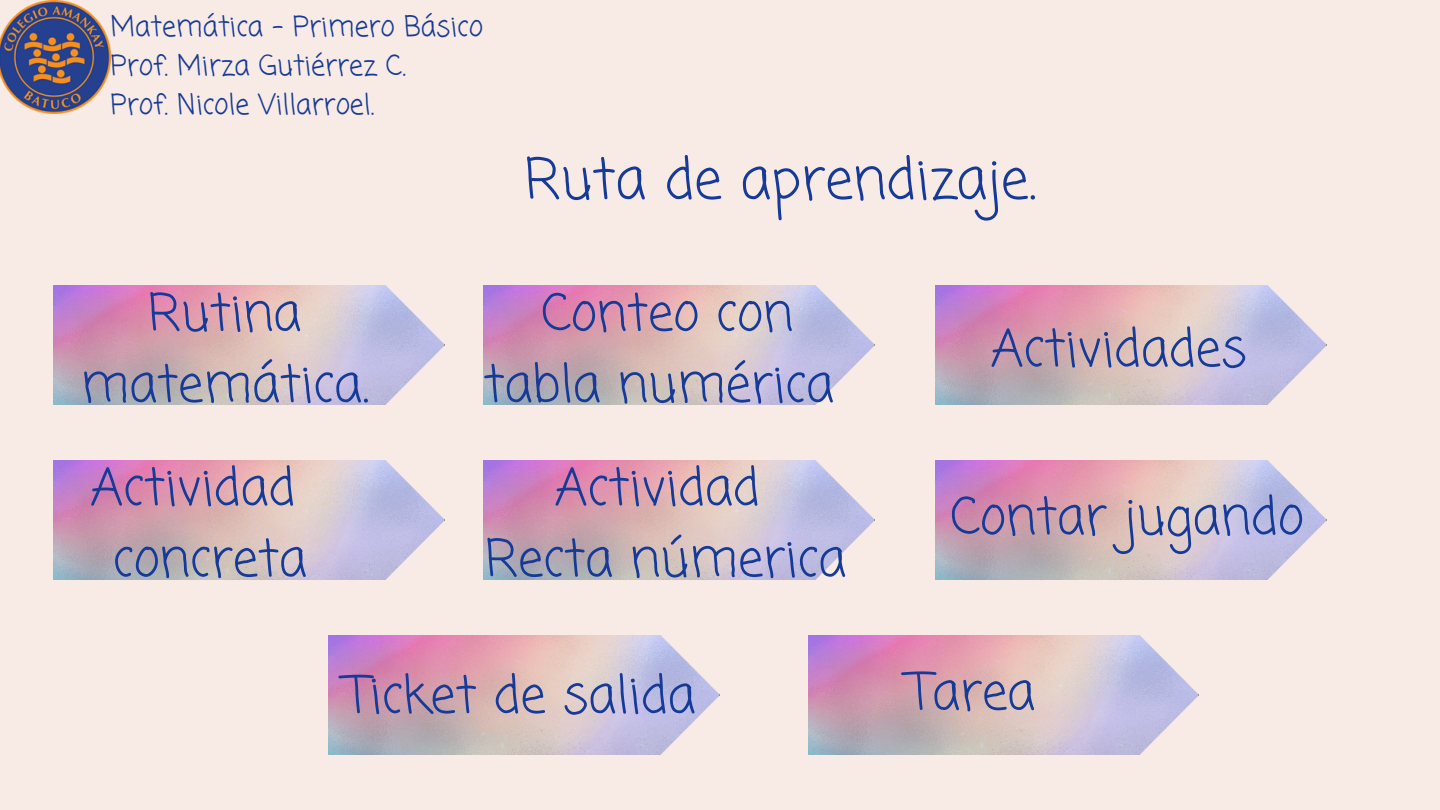
<style>
.page{position:relative;width:1440px;height:810px;background:#f8eae4}
.page>*{position:absolute;margin:0;border:0;box-sizing:border-box;transform-origin:0 0}
.t1{font:56px "Coming Soon";color:#153a97}
.t2{font:51px/71.2px "Coming Soon";color:#153a97;text-align:center}
.t3{font:28px "Coming Soon";color:#153a97}
</style>
<div class="page">
<img style="left:0;top:0;width:110px;height:113px">
<img style="left:54px;top:286px;width:391px;height:119px">
<img style="left:484px;top:286px;width:390px;height:119px">
<img style="left:936px;top:286px;width:390px;height:119px">
<img style="left:54px;top:460px;width:391px;height:119px">
<img style="left:484px;top:460px;width:390px;height:119px">
<img style="left:936px;top:460px;width:390px;height:119px">
<img style="left:329px;top:636px;width:391px;height:119px">
<img style="left:808px;top:636px;width:391px;height:119px">
<p class="t3" style="left:110px;top:7px;width:374px">Matemática - Primero Básico</p>
<p class="t3" style="left:110px;top:46px;width:297px">Prof. Mirza Gutiérrez C.</p>
<p class="t3" style="left:110px;top:85px;width:265px">Prof. Nicole Villarroel.</p>
<p class="t1" style="left:524px;top:141px;width:513px">Ruta de aprendizaje.</p>
<p class="t2" style="left:80px;top:281px;width:289px">Rutina matemática.</p>
<p class="t2" style="left:484px;top:281px;width:352px">Conteo con tabla numérica</p>
<p class="t2" style="left:90px;top:455px;width:207px">Actividad</p>
<p class="t2" style="left:113px;top:526px;width:196px">concreta</p>
<p class="t2" style="left:555px;top:455px;width:207px">Actividad</p>
<p class="t2" style="left:485px;top:526px;width:363px">Recta númerica</p>
<p class="t2" style="left:991px;top:316px;width:258px">Actividades</p>
<p class="t2" style="left:950px;top:484px;width:355px">Contar jugando</p>
<p class="t2" style="left:345px;top:663px;width:352px">Ticket de salida</p>
<p class="t2" style="left:908px;top:660px;width:129px">Tarea</p>
</div>
